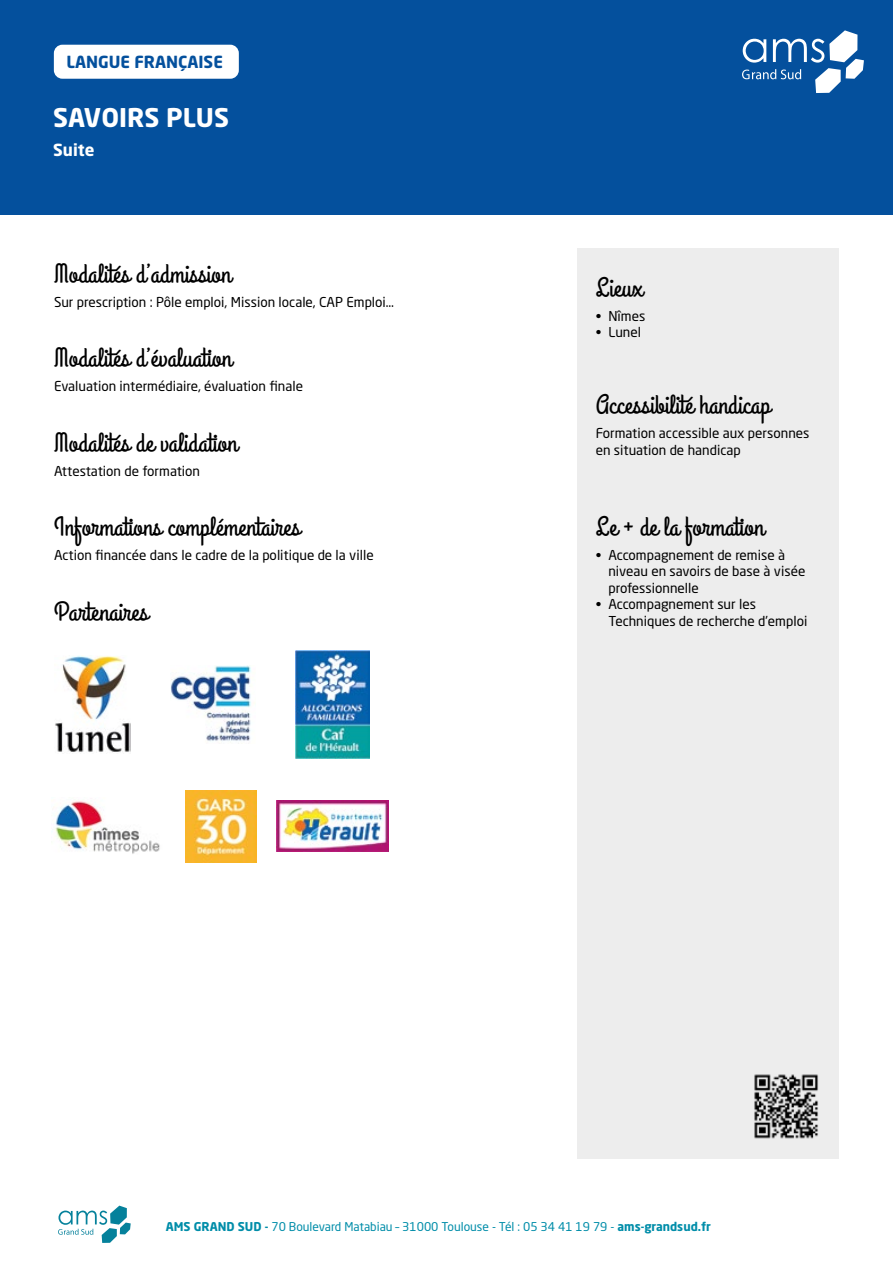
<style>
.page{position:relative;width:893px;height:1263px;background:#fff}
.page>*{position:absolute;margin:0;border:0;box-sizing:border-box;transform-origin:0 0}
.t1{font:27px "Grand Hotel";color:#000}
.t2{font:700 25.5px "Neo Sans W1 G";color:#fff}
.t3{font:700 16.5px "Neo Sans W1 G";color:#04509d}
.t4{font:700 16.5px "Neo Sans W1 G";color:#fff}
.t5{font:13.5px/16.5px "Neo Sans W1 G";color:#000}
.t6{font:12px "Neo Sans W1 G";color:#008da9}
.s1{font-weight:700}
</style>
<div class="page">
<svg style="left:58px;top:1205px;width:73px;height:38px"></svg>
<div style="left:0;top:0;width:893px;height:214px;background:#04509d"></div>
<svg style="left:742px;top:30px;width:122px;height:63px"></svg>
<div style="left:577px;top:249px;width:262px;height:910px;background:#ededed"></div>
<img style="left:754px;top:1074px;width:64px;height:65px">
<div style="left:54px;top:45px;width:185px;height:34px;background:#fff;border-radius:9px"></div>
<img style="left:55px;top:656px;width:75px;height:96px">
<img style="left:296px;top:651px;width:73px;height:107px">
<img style="left:171px;top:665px;width:80px;height:77px">
<img style="left:276px;top:801px;width:112px;height:51px">
<img style="left:185px;top:790px;width:72px;height:72px">
<img style="left:55px;top:801px;width:105px;height:53px">
<p class="t3" style="left:66px;top:51px;width:158px">LANGUE FRANÇAISE</p>
<h2 class="t2" style="left:53px;top:101px;width:177px">SAVOIRS PLUS</h2>
<p class="t4" style="left:53px;top:139px;width:43px">Suite</p>
<h1 class="t1" style="left:54px;top:256px;width:179px">Modalités d’admission</h1>
<p class="t5" style="left:54px;top:293px;width:342px">Sur prescription : Pôle emploi, Mission locale, CAP Emploi…</p>
<h1 class="t1" style="left:54px;top:341px;width:179px">Modalités d’évaluation</h1>
<p class="t5" style="left:54px;top:378px;width:251px">Evaluation intermédiaire, évaluation finale</p>
<h1 class="t1" style="left:54px;top:425px;width:185px">Modalités de validation</h1>
<p class="t5" style="left:54px;top:462px;width:148px">Attestation de formation</p>
<h1 class="t1" style="left:54px;top:510px;width:248px">Informations complémentaires</h1>
<p class="t5" style="left:54px;top:547px;width:321px">Action financée dans le cadre de la politique de la ville</p>
<h1 class="t1" style="left:54px;top:594px;width:96px">Partenaires</h1>
<h1 class="t1" style="left:596px;top:270px;width:49px">Lieux</h1>
<p class="t5" style="left:596px;top:307px;width:51px">• Nîmes</p>
<p class="t5" style="left:596px;top:324px;width:47px">• Lunel</p>
<h1 class="t1" style="left:596px;top:387px;width:176px">Accessibilité handicap</h1>
<p class="t5" style="left:596px;top:425px;width:215px">Formation accessible aux personnes en situation de handicap</p>
<h1 class="t1" style="left:596px;top:509px;width:170px">Le + de la formation</h1>
<p class="t5" style="left:608px;top:546px;width:198px;text-indent:-13px">• Accompagnement de remise à niveau en savoirs de base à visée professionnelle</p>
<p class="t5" style="left:608px;top:596px;width:200px;text-indent:-13px">• Accompagnement sur les<br>Techniques de recherche d’emploi</p>
<p class="t6" style="left:166px;top:1219px;width:547px"><span class="s1">AMS GRAND SUD -</span> 70 Boulevard Matabiau – 31000 Toulouse - Tél : 05 34 41 19 79 - <span class="s1">ams-grandsud.fr</span></p>
</div>
